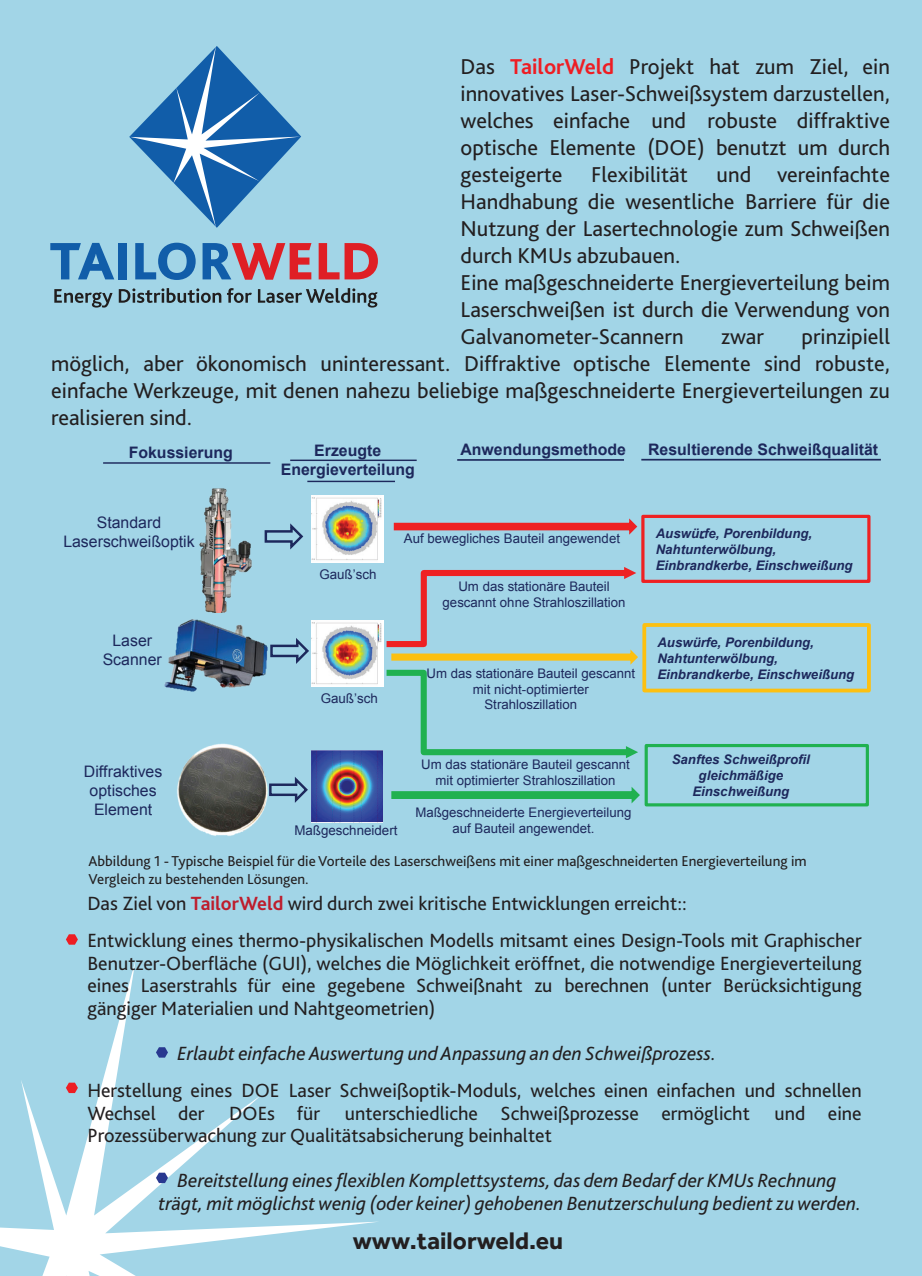
<style>
.page{position:relative;width:922px;height:1276px;background:#fff}
.page>*{position:absolute;margin:0;border:0;box-sizing:border-box;transform-origin:0 0}
.t1{font:700 24.75px "Effra";color:#231f20}
.t2{font:22.5px/27px "Bliss Pro";color:#231f20;text-align:justify}
.t3{font:20px/22.5px "Bliss Pro";color:#231f20;text-align:justify}
.t4{font:italic 20px/22.5px "Bliss Pro";color:#231f20;text-align:center}
.t5{font:700 15.75px/19px "Arial";color:#1d285c;text-align:center}
.t6{font:15.75px/19px "Arial";color:#1d285c;text-align:center}
.t7{font:15px/18px "Bliss Pro";color:#231f20}
.t8{font:13.25px/15.8px "Arial";color:#1d285c;text-align:center}
.t9{font:italic 700 13.25px/15.8px "Arial";color:#1d285c}
.s1{font-weight:700;color:#ee1d23}
.s2{font-weight:700;color:#be1d2c}
</style>
<div class="page">
<div style="left:0;top:0;width:921px;height:1276px;background:#a2d5e7"></div>
<svg style="left:0;top:961px;width:378px;height:315px"></svg>
<svg style="left:50px;top:243px;width:64px;height:36px"></svg>
<div style="left:118px;top:243px;width:9px;height:36px;background:#115da9"></div>
<svg style="left:135px;top:243px;width:61px;height:37px"></svg>
<svg style="left:202px;top:243px;width:109px;height:37px"></svg>
<svg style="left:318px;top:243px;width:60px;height:36px"></svg>
<svg style="left:54px;top:289px;width:58px;height:18px"></svg>
<svg style="left:119px;top:288px;width:102px;height:15px"></svg>
<svg style="left:227px;top:288px;width:25px;height:15px"></svg>
<svg style="left:258px;top:288px;width:119px;height:19px"></svg>
<svg style="left:129px;top:46px;width:172px;height:182px"></svg>
<svg style="left:66px;top:934px;width:12px;height:10px"></svg>
<svg style="left:66px;top:1082px;width:12px;height:11px"></svg>
<svg style="left:156px;top:1047px;width:12px;height:10px"></svg>
<svg style="left:156px;top:1172px;width:12px;height:11px"></svg>
<img style="left:311px;top:750px;width:71px;height:72px">
<svg style="left:290px;top:459px;width:126px;height:2px"></svg>
<svg style="left:307px;top:481px;width:88px;height:1px"></svg>
<svg style="left:641px;top:459px;width:239px;height:1px"></svg>
<div style="left:641px;top:515px;width:229px;height:68px;border:3px solid #ee2123"></div>
<div style="left:642px;top:623px;width:228px;height:69px;border:4px solid #fcc011"></div>
<div style="left:644px;top:744px;width:224px;height:62px;border:3px solid #20b150"></div>
<svg style="left:103px;top:462px;width:167px;height:2px"></svg>
<svg style="left:264px;top:523px;width:40px;height:27px"></svg>
<img style="left:177px;top:743px;width:91px;height:93px">
<img style="left:164px;top:619px;width:104px;height:73px">
<img style="left:199px;top:488px;width:53px;height:125px">
<svg style="left:269px;top:777px;width:39px;height:26px"></svg>
<svg style="left:393px;top:518px;width:245px;height:17px"></svg>
<svg style="left:391px;top:787px;width:249px;height:17px"></svg>
<svg style="left:457px;top:459px;width:167px;height:2px"></svg>
<svg style="left:270px;top:638px;width:39px;height:26px"></svg>
<svg style="left:380px;top:567px;width:258px;height:191px"></svg>
<img style="left:311px;top:620px;width:72px;height:67px">
<img style="left:311px;top:496px;width:72px;height:66px">
<p class="t2" style="left:460px;top:53px;width:431px">Das <span class="s1">TailorWeld</span> Projekt hat zum Ziel, ein innovatives Laser-Schweißsystem darzustellen, welches einfache und robuste diffraktive optische Elemente (DOE) benutzt um durch gesteigerte</p>
<p class="t2" style="left:460px;top:161px;width:431px;text-align:left;text-indent:256px">und vereinfachte Handhabung die wesentliche Barriere für die Nutzung der Lasertechnologie zum Schweißen durch KMUs abzubauen.<br>Eine maßgeschneiderte Energieverteilung beim Laserschweißen ist durch die Verwendung von Galvanometer-Scannern</p>
<p class="t2" style="left:591px;top:161px;width:98px">Flexibilität</p>
<p class="t2" style="left:51px;top:323px;width:840px;text-indent:750px">prinzipiell möglich, aber ökonomisch uninteressant. Diffraktive optische Elemente sind robuste, einfache Werkzeuge, mit denen nahezu beliebige maßgeschneiderte Energieverteilungen zu realisieren sind.</p>
<p class="t2" style="left:721px;top:323px;width:44px">zwar</p>
<p class="t5" style="left:129px;top:444px;width:105px">Fokussierung</p>
<p class="t6" style="left:63px;top:513px;width:133px">Standard<br>Laserschweißoptik</p>
<p class="t6" style="left:103px;top:631px;width:61px">Laser<br>Scanner</p>
<p class="t6" style="left:84px;top:762px;width:80px">Diffraktives optisches<br>Element</p>
<p class="t5" style="left:281px;top:441px;width:135px">Erzeugte<br>Energieverteilung</p>
<p class="t5" style="left:460px;top:441px;width:167px">Anwendungsmethode</p>
<p class="t5" style="left:648px;top:440px;width:231px">Resultierende Schweißqualität</p>
<p class="t8" style="left:319px;top:566px;width:59px">Gauß’sch</p>
<p class="t8" style="left:320px;top:691px;width:59px">Gauß’sch</p>
<p class="t8" style="left:404px;top:530px;width:217px">Auf bewegliches Bauteil angewendet</p>
<p class="t8" style="left:442px;top:578px;width:184px">Um das stationäre Bauteil gescannt ohne Strahloszillation</p>
<p class="t8" style="left:426px;top:665px;width:210px">Um das stationäre Bauteil gescannt mit nicht-optimierter<br>Strahloszillation</p>
<p class="t8" style="left:294px;top:823px;width:105px">Maßgeschneidert</p>
<p class="t8" style="left:421px;top:756px;width:210px">Um das stationäre Bauteil gescannt mit optimierter Strahloszillation</p>
<p class="t8" style="left:415px;top:804px;width:217px">Maßgeschneiderte Energieverteilung auf Bauteil angewendet.</p>
<p class="t9" style="left:655px;top:526px;width:198px">Auswürfe, Porenbildung,<br>Nahtunterwölbung,<br>Einbrandkerbe, Einschweißung</p>
<p class="t9" style="left:699px;top:528px;width:6px">-</p>
<p class="t9" style="left:657px;top:635px;width:198px">Auswürfe, Porenbildung,<br>Nahtunterwölbung,<br>Einbrandkerbe, Einschweißung</p>
<p class="t9" style="left:671px;top:752px;width:140px;text-align:center">Sanftes Schweißprofil gleichmäßige<br>Einschweißung</p>
<p class="t7" style="left:89px;top:851px;width:719px">Abbildung 1 - Typische Beispiel für die Vorteile des Laserschweißens mit einer maßgeschneiderten Energieverteilung im<br>Vergleich zu bestehenden Lösungen.</p>
<p class="t3" style="left:87px;top:883px;width:775px;line-height:37.5px">Das Ziel von <span class="s2">TailorWeld</span> wird durch zwei kritische Entwicklungen erreicht::<br>Entwicklung eines thermo-physikalischen Modells mitsamt eines Design-Tools mit Graphischer</p>
<p class="t3" style="left:87px;top:951px;width:775px">Benutzer-Oberfläche (GUI), welches die Möglichkeit eröffnet, die notwendige Energieverteilung eines Laserstrahls für eine gegebene Schweißnaht zu berechnen (unter Berücksichtigung gängiger Materialien und Nahtgeometrien)</p>
<p class="t4" style="left:177px;top:1041px;width:540px">Erlaubt einfache Auswertung und Anpassung an den Schweißprozess.</p>
<p class="t3" style="left:87px;top:1078px;width:775px">Herstellung eines DOE Laser Schweißoptik-Moduls, welches einen einfachen und schnellen Wechsel der DOEs für unterschiedliche Schweißprozesse ermöglicht und eine Prozessüberwachung zur Qualitätsabsicherung beinhaltet</p>
<p class="t4" style="left:158px;top:1168px;width:703px">Bereitstellung eines flexiblen Komplettsystems, das dem Bedarf der KMUs Rechnung trägt, mit möglichst wenig (oder keiner) gehobenen Benutzerschulung bedient zu werden.</p>
<p class="t1" style="left:353px;top:1226px;width:212px">www.tailorweld.eu</p>
</div>
